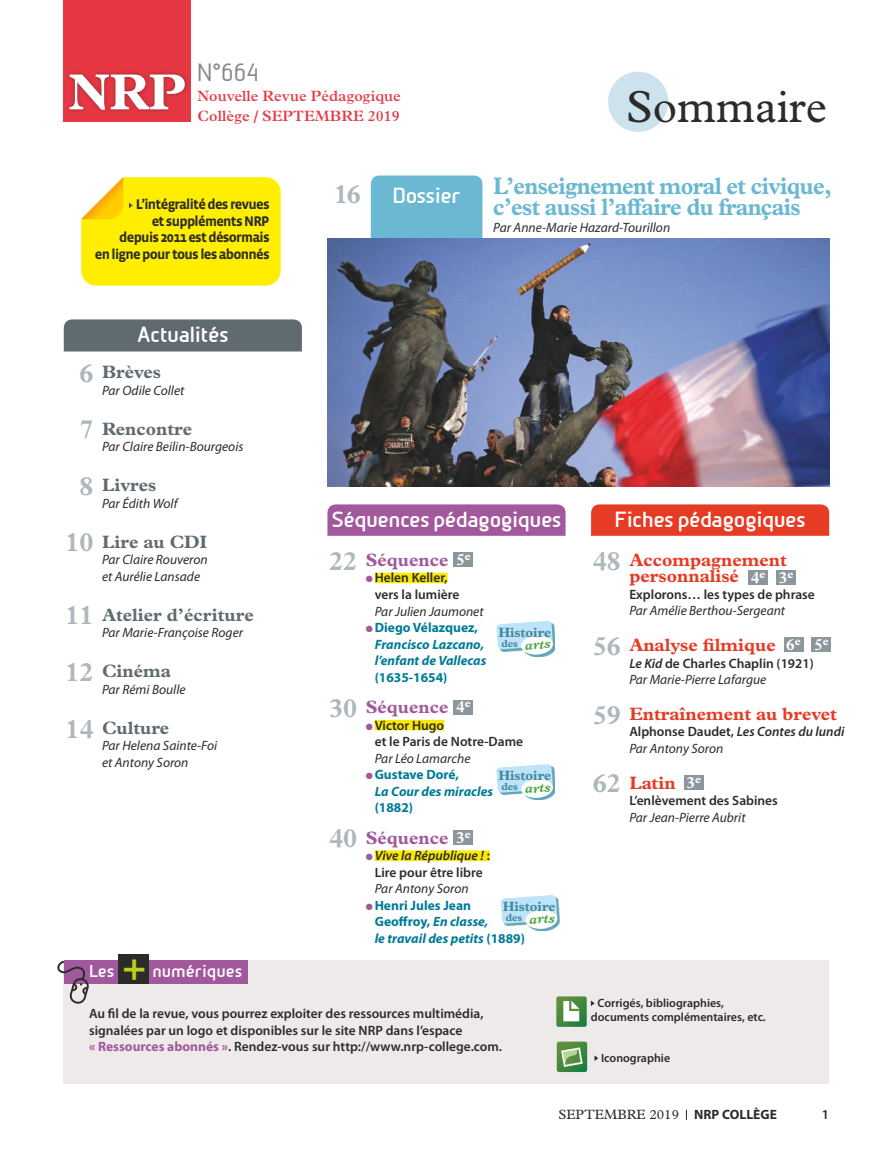
<style>
.page{position:relative;width:893px;height:1149px;background:#fff}
.page>*{position:absolute;margin:0;border:0;box-sizing:border-box;transform-origin:0 0}
.t1{font:700 51px "Plantin";color:#fff}
.t2{font:45px "Plantin";color:#2b2b2a}
.t3{font:700 37.5px "Plantin";color:#bacf1a}
.t4{font:700 27px "Plantin";color:#aeb7bc}
.t5{font:700 24px/21px "Plantin";letter-spacing:-.03em;color:#6ab8d2;scale:.93 1}
.t6{font:24px "Beta Sans";color:#898989}
.t7{font:700 21px "Beta Sans";letter-spacing:-.025em;color:#fff}
.t8{font:700 18px/16.5px "Plantin";color:#e63b24}
.t9{font:700 18px "Plantin";color:#606b71}
.t10{font:700 18px "Plantin";color:#a2589d}
.t11{font:700 16.5px "Beta Sans";color:#fff}
.t12{font:700 16.5px "Plantin";color:#fff}
.t13{font:600 15px/19.5px "Plantin";color:#e73743}
.t14{font:700 14.25px/16.5px "Vista Sans";letter-spacing:-.05em;color:#2b2b2a;text-align:right}
.t15{font:italic 13.5px/16.5px "Myriad Pro";color:#2b2b2a}
.t16{font:600 13.5px/16.5px "Myriad Pro";color:#2b2b2a}
.t17{font:italic 700 13.5px/16.5px "Myriad Pro";color:#007b96}
.t18{font:700 13.5px/16.5px "Myriad Pro";color:#007b96}
.t19{font:italic 600 13.5px/16.5px "Myriad Pro";color:#2b2b2a}
.t20{font:700 13.5px "Plantin";letter-spacing:-.005em;color:#40889b}
.t21{font:13.5px "Plantin";color:#2b2b2a}
.t22{font:italic 700 13.35px "Plantin";color:#46a73d}
.t23{font:600 12px/13.5px "Myriad Pro";color:#2b2b2a}
.t24{font:700 10.5px "Plantin";letter-spacing:-.005em;color:#40889b}
.s1{font-size:27px;color:#aeb7bc}
.s2{font-size:16.5px;color:#fff}
.s3{color:#a2589d}
.s4{font-style:normal}
.s5{font-style:italic}
.s6{font-weight:700;color:#a2589d}
.s7{font-weight:600}
.s8{font-weight:600;font-style:normal}
.s9{font-weight:400}
.s10{font-family:"Myriad Pro";font-weight:700}
</style>
<div class="page">
<svg style="left:81px;top:177px;width:200px;height:108px;background:#feec0e"></svg>
<div style="left:64px;top:960px;width:765px;height:123px;background:#eeeae9"></div>
<div style="left:64px;top:960px;width:183px;height:23px;background:#a2589d"></div>
<div style="left:119px;top:954px;width:30px;height:29px;background:#2b2b2a"></div>
<svg style="left:57px;top:960px;width:32px;height:43px"></svg>
<svg style="left:556px;top:996px;width:39px;height:30px"></svg>
<svg style="left:594px;top:1055px;width:4px;height:5px"></svg>
<svg style="left:557px;top:1041px;width:30px;height:30px"></svg>
<div style="left:64px;top:319px;width:238px;height:32px;background:#606b71"></div>
<div style="left:327px;top:504px;width:239px;height:31px;background:#a2589d"></div>
<div style="left:371px;top:175px;width:111px;height:63px;background:#6ab8d2"></div>
<div style="left:64px;top:0;width:127px;height:122px;background:#e73743"></div>
<div style="left:65px;top:70px;width:124px;height:44px;background:#2b2b2a;opacity:.5"></div>
<div style="left:375px;top:572px;width:72px;height:11px;background:#f9e800"></div>
<div style="left:375px;top:719px;width:69px;height:11px;background:#f9e800"></div>
<div style="left:375px;top:850px;width:115px;height:10px;background:#f9e800"></div>
<div style="left:454px;top:552px;width:19px;height:14px;background:#8c979d"></div>
<div style="left:454px;top:699px;width:19px;height:14px;background:#8c979d"></div>
<div style="left:454px;top:830px;width:19px;height:14px;background:#8c979d"></div>
<div style="left:591px;top:504px;width:238px;height:31px;background:#e63b24"></div>
<div style="left:608px;top:72px;width:60px;height:60px;background:#cce3ee;border-radius:50%"></div>
<img style="left:327px;top:238px;width:502px;height:248px">
<div style="left:748px;top:570px;width:20px;height:14px;background:#8c979d"></div>
<div style="left:784px;top:637px;width:19px;height:14px;background:#8c979d"></div>
<svg style="left:528px;top:624px;width:27px;height:32px"></svg>
<svg style="left:496px;top:620px;width:57px;height:35px"></svg>
<svg style="left:528px;top:767px;width:27px;height:32px"></svg>
<svg style="left:496px;top:764px;width:57px;height:34px"></svg>
<svg style="left:532px;top:899px;width:27px;height:31px"></svg>
<svg style="left:501px;top:895px;width:57px;height:34px"></svg>
<div style="left:776px;top:570px;width:20px;height:14px;background:#8c979d"></div>
<div style="left:811px;top:637px;width:20px;height:14px;background:#8c979d"></div>
<div style="left:684px;top:775px;width:20px;height:14px;background:#8c979d"></div>
<h1 class="t1" style="left:69px;top:62px;width:118px">NRP</h1>
<h3 class="t6" style="left:197px;top:58px;width:64px">N°664</h3>
<p class="t13" style="left:198px;top:87px;width:205px">Nouvelle Revue Pédagogique<br>Collège / SEPTEMBRE 2019</p>
<p class="t14" style="left:95px;top:196px;width:176px">L’intégralité des revues<br>et suppléments NRP<br>depuis 2011 est désormais<br>en ligne pour tous les abonnés</p>
<h3 class="t7" style="left:137px;top:322px;width:93px">Actualités</h3>
<h3 class="t4" style="left:334px;top:177px;width:28px">16</h3>
<h3 class="t7" style="left:393px;top:183px;width:70px">Dossier</h3>
<h2 class="t2" style="left:626px;top:81px;width:202px">Sommaire</h2>
<h3 class="t5" style="left:493px;top:175px;width:365px">L’enseignement moral et civique, c’est aussi l’affaire du français</h3>
<p class="t15" style="left:493px;top:218px;width:178px">Par Anne-Marie Hazard-Tourillon</p>
<h3 class="t9" style="left:79px;top:361px;width:83px"><span class="s1">6</span> Brèves</h3>
<p class="t15" style="left:102px;top:381px;width:84px">Par Odile Collet</p>
<h3 class="t9" style="left:79px;top:417px;width:114px"><span class="s1">7</span> Rencontre</h3>
<p class="t15" style="left:102px;top:438px;width:143px">Par Claire Beilin-Bourgeois</p>
<h3 class="t9" style="left:79px;top:474px;width:78px"><span class="s1">8</span> Livres</h3>
<p class="t15" style="left:102px;top:494px;width:77px">Par Édith Wolf</p>
<h3 class="t9" style="left:65px;top:530px;width:143px"><span class="s1">10</span> Lire au CDI</h3>
<p class="t15" style="left:102px;top:551px;width:107px">Par Claire Rouveron et Aurélie Lansade</p>
<h3 class="t9" style="left:65px;top:603px;width:190px"><span class="s1">11</span> Atelier d’écriture</h3>
<p class="t15" style="left:102px;top:624px;width:143px">Par Marie-Françoise Roger</p>
<h3 class="t9" style="left:65px;top:660px;width:107px"><span class="s1">12</span> Cinéma</h3>
<p class="t15" style="left:102px;top:680px;width:85px">Par Rémi Boulle</p>
<h3 class="t9" style="left:65px;top:716px;width:105px"><span class="s1">14</span> Culture</h3>
<p class="t15" style="left:102px;top:737px;width:117px">Par Helena Sainte-Foi et Antony Soron</p>
<h3 class="t3" style="left:122px;top:946px;width:27px">+</h3>
<p class="t11" style="left:89px;top:961px;width:27px">Les</p>
<p class="t11" style="left:152px;top:961px;width:92px">numériques</p>
<h3 class="t7" style="left:331px;top:507px;width:232px">Séquences pédagogiques</h3>
<h3 class="t10" style="left:329px;top:549px;width:143px"><span class="s1">22</span> Séquence <span class="s2">5</span><sup>e</sup></h3>
<p class="t16" style="left:375px;top:569px;width:86px;text-indent:-9px"><span class="s3">●</span> Helen Keller, vers la lumière</p>
<p class="t15" style="left:375px;top:602px;width:110px">Par Julien Jaumonet</p>
<p class="t17" style="left:375px;top:618px;width:113px;text-indent:-9px"><span class="s3">●</span> <span class="s4">Diego Vélazquez,<br></span>Francisco Lazcano, l’enfant de Vallecas</p>
<p class="t18" style="left:375px;top:668px;width:74px">(1635-1654)</p>
<h3 class="t10" style="left:329px;top:696px;width:143px"><span class="s1">30</span> Séquence <span class="s2">4</span><sup>e</sup></h3>
<p class="t16" style="left:375px;top:716px;width:150px;text-indent:-9px"><span class="s3">●</span> Victor Hugo<br>et le Paris de Notre-Dame</p>
<p class="t15" style="left:375px;top:749px;width:97px">Par Léo Lamarche</p>
<p class="t17" style="left:375px;top:765px;width:120px;text-indent:-9px"><span class="s3">●</span> <span class="s4">Gustave Doré,<br></span>La Cour des miracles</p>
<p class="t18" style="left:375px;top:798px;width:40px">(1882)</p>
<h3 class="t10" style="left:329px;top:826px;width:143px"><span class="s1">40</span> Séquence <span class="s2">3</span><sup>e</sup></h3>
<p class="t16" style="left:366px;top:846px;width:126px;text-align:center"><span class="s3">●</span> <span class="s5">Vive la République !</span> :<br>Lire pour être libre</p>
<p class="t15" style="left:375px;top:879px;width:96px">Par Antony Soron</p>
<p class="t18" style="left:375px;top:896px;width:152px;text-indent:-9px"><span class="s3">●</span> Henri Jules Jean<br>Geoffroy, <span class="s5">En classe,<br>le travail des petits</span> (1889)</p>
<p class="t20" style="left:498px;top:623px;width:54px">Histoire</p>
<p class="t24" style="left:501px;top:637px;width:18px">des</p>
<p class="t22" style="left:524px;top:637px;width:27px;rotate:-4deg">arts</p>
<p class="t20" style="left:498px;top:767px;width:54px">Histoire</p>
<p class="t24" style="left:501px;top:780px;width:18px">des</p>
<p class="t22" style="left:524px;top:780px;width:27px;rotate:-4deg">arts</p>
<p class="t20" style="left:503px;top:897px;width:54px">Histoire</p>
<p class="t24" style="left:506px;top:911px;width:18px">des</p>
<p class="t22" style="left:529px;top:911px;width:27px;rotate:-4deg">arts</p>
<p class="t16" style="left:89px;top:1004px;width:414px">Au fil de la revue, vous pourrez exploiter des ressources multimédia, signalées par un logo et disponibles sur le site NRP dans l’espace<br><span class="s6">« Ressources abonnés »</span>. Rendez-vous sur http://www.nrp-college.com.</p>
<h3 class="t7" style="left:615px;top:507px;width:193px">Fiches pédagogiques</h3>
<h3 class="t8" style="left:629px;top:551px;width:159px;text-indent:-37px"><span class="s1">48</span> Accompagnement personnalisé</h3>
<p class="t16" style="left:629px;top:585px;width:187px">Explorons… les types de phrase</p>
<p class="t15" style="left:629px;top:602px;width:157px">Par Amélie Berthou-Sergeant</p>
<h3 class="t8" style="left:593px;top:636px;width:185px"><span class="s1">56</span> Analyse filmique</h3>
<p class="t15" style="left:629px;top:654px;width:186px"><span class="s7">Le Kid</span> <span class="s8">de Charles Chaplin (1921)<br></span>Par Marie-Pierre Lafargue</p>
<h3 class="t8" style="left:593px;top:705px;width:246px"><span class="s1">59</span> Entraînement au brevet</h3>
<p class="t19" style="left:629px;top:723px;width:217px"><span class="s4">Alphonse Daudet,</span> Les Contes du lundi<br><span class="s9">Par Antony Soron</span></p>
<h3 class="t8" style="left:593px;top:773px;width:84px"><span class="s1">62</span> Latin</h3>
<p class="t16" style="left:629px;top:791px;width:150px">L’enlèvement des Sabines</p>
<p class="t15" style="left:629px;top:808px;width:118px">Par Jean-Pierre Aubrit</p>
<p class="t12" style="left:751px;top:567px;width:16px">4<sup>e</sup></p>
<p class="t12" style="left:779px;top:567px;width:16px">3<sup>e</sup></p>
<p class="t12" style="left:814px;top:634px;width:16px">5<sup>e</sup></p>
<p class="t12" style="left:786px;top:634px;width:16px">6<sup>e</sup></p>
<p class="t12" style="left:687px;top:772px;width:16px">3<sup>e</sup></p>
<p class="t23" style="left:591px;top:995px;width:176px;text-indent:7px">Corrigés, bibliographies, documents complémentaires, etc.</p>
<p class="t23" style="left:601px;top:1050px;width:71px">Iconographie</p>
<p class="t21" style="left:558px;top:1106px;width:220px">SEPTEMBRE 2019 <span class="s10">NRP COLLÈGE</span></p>
<p class="t16" style="left:822px;top:1105px;width:9px">1</p>
</div>
